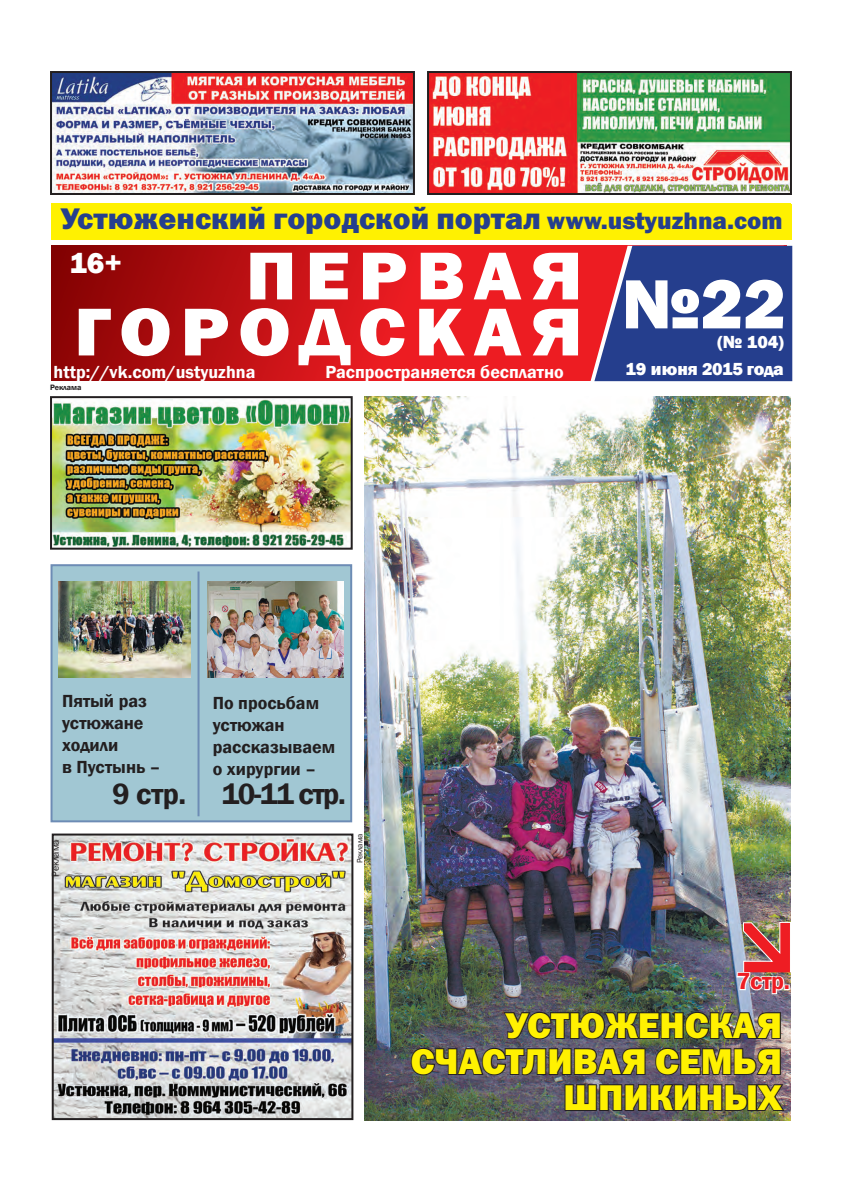
<style>
.page{position:relative;width:842px;height:1191px;background:#fff}
.page>*{position:absolute;margin:0;border:0;box-sizing:border-box;transform-origin:0 0}
.t1{font:800 72px "Franklin Gothic";color:#fff}
.t2{font:800 70px "Franklin Gothic";letter-spacing:.12em;color:#fff;scale:1.08 1}
.Заголовок_основной{font:36px/36px "Franklin Gothic Heavy C";color:#fff101;text-align:right}
.Заголовок_основной-2{font:30px "Franklin Gothic Heavy C";color:#253f8e}
.реклама_в_блоках{font:600 30px "Franklin Gothic";letter-spacing:-.035em;color:#231f20}
.t3{font:800 30px "Franklin Gothic";color:#fff}
.реклама_в_блоках-2{font:600 24px "Franklin Gothic";color:#ee1d23}
.реклама_в_блоках-3{font:600 18px "Franklin Gothic";color:#231f20}
.t4{font:600 18px "Franklin Gothic";color:#fff}
.t5{font:800 18px "Franklin Gothic";letter-spacing:-.01em;color:#fff}
.Основной_текст{font:10px "Franklin Gothic";color:#231f20}
.Основной_текст-2{font:8px "Franklin Gothic";color:#231f20}
.реклама_в_блоках-4{font:600 8px "Franklin Gothic";color:#231f20}
.s1{font-size:24px}
</style>
<div class="page">
<img style="left:365px;top:396px;width:426px;height:724px">
<div style="left:51px;top:204px;width:740px;height:36px;background:#fff101"></div>
<svg style="left:51px;top:246px;width:741px;height:135px;background:#a41f35"></svg>
<img style="left:55px;top:836px;width:295px;height:281px">
<div style="left:52px;top:833px;width:301px;height:287px;border:2px solid #231f20"></div>
<img style="left:430px;top:74px;width:359px;height:118px">
<div style="left:427px;top:71px;width:365px;height:124px;border:2px solid #231f20"></div>
<img style="left:53px;top:74px;width:359px;height:118px">
<div style="left:50px;top:71px;width:365px;height:124px;border:2px solid #231f20"></div>
<img style="left:410px;top:921px;width:381px;height:200px">
<img style="left:53px;top:399px;width:297px;height:147px">
<div style="left:50px;top:396px;width:303px;height:153px;border:2px solid #231f20"></div>
<div style="left:51px;top:564px;width:301px;height:258px;background:#a1c7d3;border:2px solid #6d8cb5"></div>
<hr style="left:198px;top:571px;width:2px;height:245px;background:#6d8cb5">
<img style="left:59px;top:581px;width:131px;height:96px">
<img style="left:207px;top:581px;width:136px;height:96px">
<p class="Заголовок_основной-2" style="left:60px;top:202px;width:724px">Устюженский городской портал <span class="s1">www.ustyuzhna.com</span></p>
<p class="t2" style="left:246px;top:231px;width:313px">ПЕРВАЯ</p>
<p class="t2" style="left:74px;top:287px;width:472px">ГОРОДСКАЯ</p>
<p class="t5" style="left:625px;top:357px;width:160px">19 июня 2015 года</p>
<p class="t3" style="left:69px;top:243px;width:54px">16+</p>
<p class="t1" style="left:622px;top:257px;width:166px">№22</p>
<p class="t5" style="left:718px;top:330px;width:68px">(№ 104)</p>
<p class="t4" style="left:54px;top:361px;width:203px">http://vk.com/ustyuzhna</p>
<p class="t4" style="left:325px;top:361px;width:240px">Распространяется бесплатно</p>
<p class="реклама_в_блоках-4" style="left:50px;top:382px;width:33px">Реклама</p>
<p class="реклама_в_блоках-3" style="left:62px;top:689px;width:86px">Пятый раз</p>
<p class="реклама_в_блоках-3" style="left:62px;top:711px;width:83px">устюжане</p>
<p class="реклама_в_блоках-3" style="left:62px;top:733px;width:58px">ходили</p>
<p class="реклама_в_блоках-3" style="left:62px;top:755px;width:100px">в Пустынь –</p>
<p class="реклама_в_блоках" style="left:112px;top:775px;width:75px">9 стр.</p>
<p class="Основной_текст" style="left:49px;top:876px;width:39px;rotate:-90deg">Реклама</p>
<p class="реклама_в_блоках-3" style="left:213px;top:692px;width:108px">По просьбам</p>
<p class="реклама_в_блоках-3" style="left:213px;top:713px;width:73px">устюжан</p>
<p class="реклама_в_блоках-3" style="left:213px;top:735px;width:124px">рассказываем</p>
<p class="реклама_в_блоках-3" style="left:213px;top:757px;width:105px">о хирургии –</p>
<p class="реклама_в_блоках" style="left:222px;top:775px;width:126px">10-11 стр.</p>
<p class="Основной_текст-2" style="left:355px;top:863px;width:31px;rotate:-90deg">Реклама</p>
<p class="реклама_в_блоках-2" style="left:736px;top:966px;width:55px">7стр.</p>
<p class="Заголовок_основной" style="left:505px;top:1006px;width:278px">УСТЮЖЕНСКАЯ</p>
<p class="Заголовок_основной" style="left:411px;top:1042px;width:373px">СЧАСТЛИВАЯ СЕМЬЯ<br>ШПИКИНЫХ</p>
</div>
